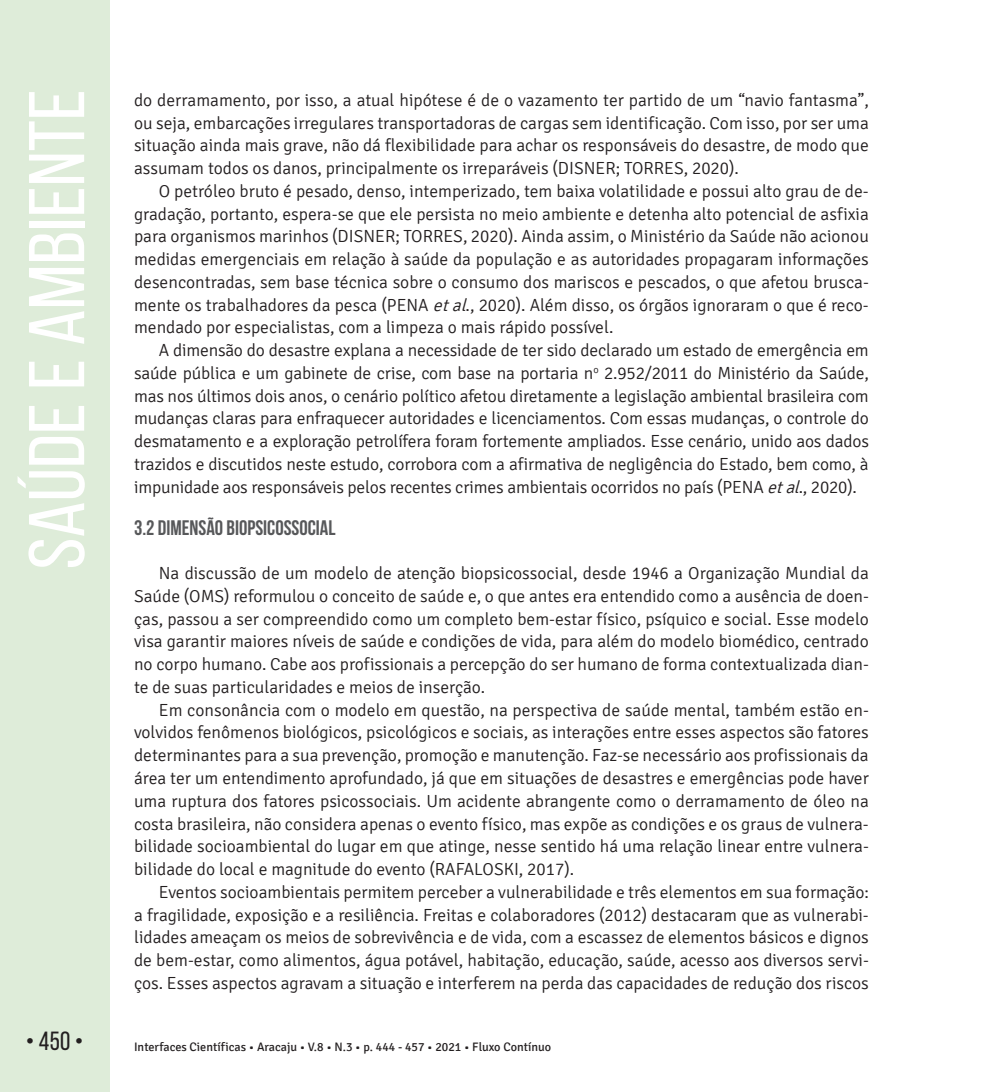
<style>
.page{position:relative;width:993px;height:1092px;background:#fff}
.page>*{position:absolute;margin:0;border:0;box-sizing:border-box;transform-origin:0 0}
.t1{font:78.75px "Bebas Neue";color:#fff;scale:1.09 1}
.t2{font:26.25px "Bebas Neue";color:#231f20}
.t3{font:700 21px "Bebas Neue";color:#57585a}
.t4{font:300 17.5px/22.8px "Signika";color:#231f20;text-align:justify}
.t5{font:12.25px "Signika";color:#231f20}
.s1{font-style:italic}
</style>
<div class="page">
<div style="left:0;top:0;width:109px;height:1091px;background:#deecd9"></div>
<h1 class="t1" style="left:14px;top:569px;width:442px;rotate:-90deg">Saúde e Ambiente</h1>
<p class="t4" style="left:134px;top:89px;width:736px">do derramamento, por isso, a atual hipótese é de o vazamento ter partido de um “navio fantasma”, ou seja, embarcações irregulares transportadoras de cargas sem identificação. Com isso, por ser uma situação ainda mais grave, não dá flexibilidade para achar os responsáveis do desastre, de modo que assumam todos os danos, principalmente os irreparáveis (DISNER; TORRES, 2020).</p>
<p class="t4" style="left:134px;top:180px;width:736px;text-indent:25px">O petróleo bruto é pesado, denso, intemperizado, tem baixa volatilidade e possui alto grau de de&shy;gradação, portanto, espera-se que ele persista no meio ambiente e detenha alto potencial de asfixia para organismos marinhos (DISNER; TORRES, 2020). Ainda assim, o Ministério da Saúde não acionou medidas emergenciais em relação à saúde da população e as autoridades propagaram informações desencontradas, sem base técnica sobre o consumo dos mariscos e pescados, o que afetou brusca&shy;mente os trabalhadores da pesca (PENA <span class="s1">etal</span>., 2020). Além disso, os órgãos ignoraram o que é reco&shy;mendado por especialistas, com a limpeza o mais rápido possível.</p>
<p class="t4" style="left:134px;top:339px;width:736px;text-indent:25px">A dimensão do desastre explana a necessidade de ter sido declarado um estado de emergência em saúde pública e um gabinete de crise, com base na portaria n<sup>o</sup> 2.952/2011 do Ministério da Saúde, mas nos últimos dois anos, o cenário político afetou diretamente a legislação ambiental brasileira com mudanças claras para enfraquecer autoridades e licenciamentos. Com essas mudanças, o controle do desmatamento e a exploração petrolífera foram fortemente ampliados. Esse cenário, unido aos dados trazidos e discutidos neste estudo, corrobora com a afirmativa de negligência do Estado, bem como, à impunidade aos responsáveis pelos recentes crimes ambientais ocorridos no país (PENA <span class="s1">etal</span>., 2020).</p>
<p class="t3" style="left:134px;top:516px;width:203px">3.2 DIMENSÃO BIOPSICOSSOCIAL</p>
<p class="t4" style="left:134px;top:562px;width:736px;text-indent:25px">Na discussão de um modelo de atenção biopsicossocial, desde 1946 a Organização Mundial da Saúde (OMS) reformulou o conceito de saúde e, o que antes era entendido como a ausência de doen&shy;ças, passou a ser compreendido como um completo bem-estar físico, psíquico e social. Esse modelo visa garantir maiores níveis de saúde e condições de vida, para além do modelo biomédico, centrado no corpo humano. Cabe aos profissionais a percepção do ser humano de forma contextualizada dian&shy;te de suas particularidades e meios de inserção.</p>
<p class="t4" style="left:134px;top:698px;width:736px;text-indent:25px">Em consonância com o modelo em questão, na perspectiva de saúde mental, também estão en&shy;volvidos fenômenos biológicos, psicológicos e sociais, as interações entre esses aspectos são fatores determinantes para a sua prevenção, promoção e manutenção. Faz-se necessário aos profissionais da área ter um entendimento aprofundado, já que em situações de desastres e emergências pode haver uma ruptura dos fatores psicossociais. Um acidente abrangente como o derramamento de óleo na costa brasileira, não considera apenas o evento físico, mas expõe as condições e os graus de vulnera&shy;bilidade socioambiental do lugar em que atinge, nesse sentido há uma relação linear entre vulnera&shy;bilidade do local e magnitude do evento (RAFALOSKI, 2017).</p>
<p class="t4" style="left:134px;top:880px;width:736px;text-indent:25px">Eventos socioambientais permitem perceber a vulnerabilidade e três elementos em sua formação: a fragilidade, exposição e a resiliência. Freitas e colaboradores (2012) destacaram que as vulnerabi&shy;lidades ameaçam os meios de sobrevivência e de vida, com a escassez de elementos básicos e dignos de bem-estar, como alimentos, água potável, habitação, educação, saúde, acesso aos diversos servi&shy;ços. Esses aspectos agravam a situação e interferem na perda das capacidades de redução dos riscos</p>
<h2 class="t2" style="left:26px;top:1026px;width:59px">• 450 •</h2>
<p class="t5" style="left:134px;top:1040px;width:418px">Interfaces Científicas • Aracaju • V.8 • N.3 • p. 444 - 457 • 2021 • Fluxo Contínuo</p>
</div>
